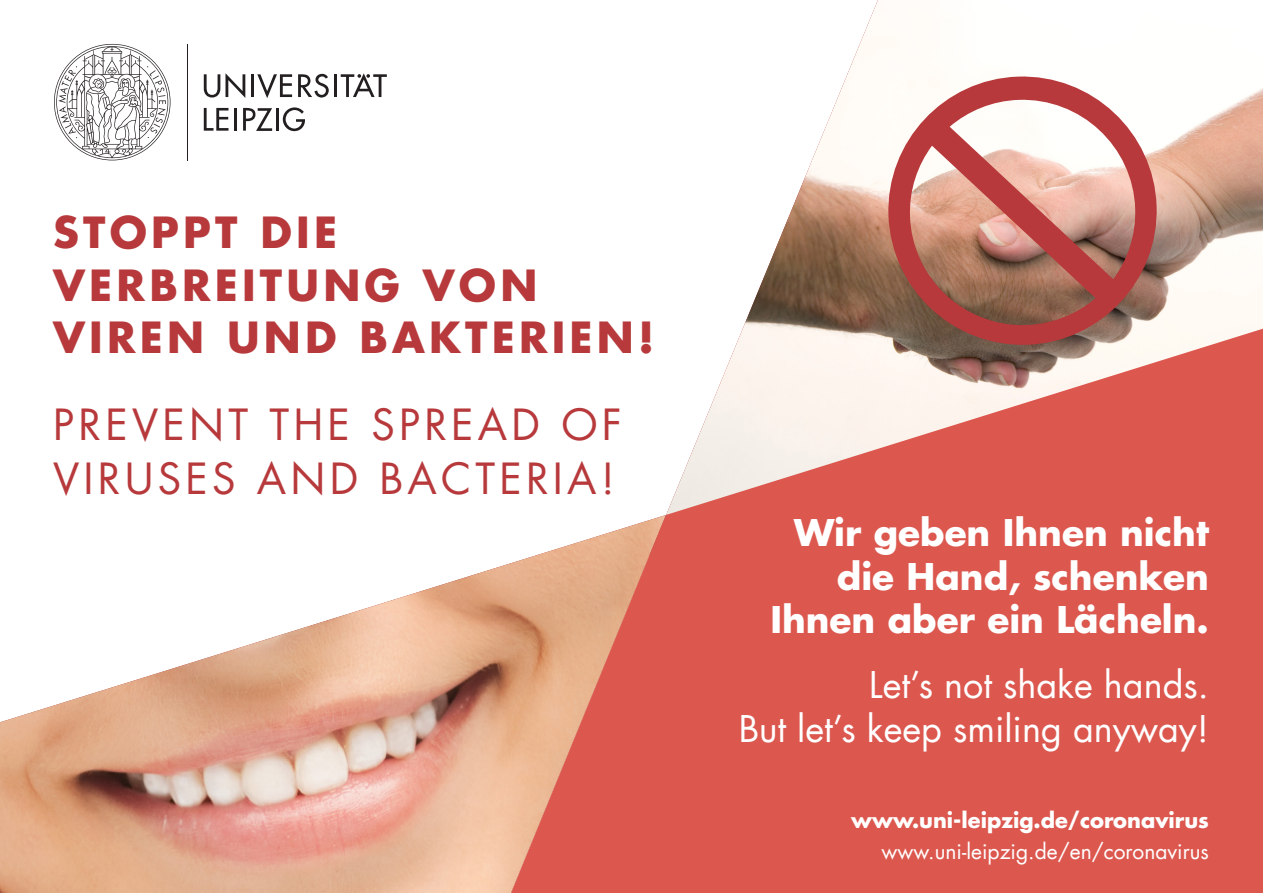
<style>
.page{position:relative;width:1263px;height:893px;background:#fff}
.page>*{position:absolute;margin:0;border:0;box-sizing:border-box;transform-origin:0 0}
.Hauptüberschrift_Fut{font:700 42px "Futura";letter-spacing:.1em;color:#b7393b}
.Hauptüberschrift_Fut-2{font:42px "Futura";letter-spacing:.1em;color:#b7393b}
.t1{font:700 36px "Futura";color:#fff}
.t2{font:36px "Futura";color:#fff}
.t3{font:21px "Futura";color:#fff}
.t4{font:700 21px "Futura";color:#fff}
</style>
<div class="page">
<img style="left:0;top:563px;width:511px;height:330px">
<img style="left:742px;top:0;width:521px;height:329px">
<hr style="left:334px;top:74px;width:3px;height:23px;background:#231f20">
<svg style="left:257px;top:74px;width:35px;height:24px"></svg>
<hr style="left:251px;top:74px;width:3px;height:23px;background:#231f20">
<svg style="left:204px;top:73px;width:41px;height:25px"></svg>
<svg style="left:298px;top:74px;width:31px;height:24px"></svg>
<svg style="left:341px;top:73px;width:46px;height:24px"></svg>
<svg style="left:283px;top:107px;width:22px;height:24px"></svg>
<hr style="left:276px;top:108px;width:3px;height:23px;background:#231f20">
<hr style="left:234px;top:108px;width:3px;height:23px;background:#231f20">
<svg style="left:204px;top:108px;width:24px;height:23px"></svg>
<svg style="left:243px;top:108px;width:29px;height:23px"></svg>
<hr style="left:187px;top:44px;width:1px;height:116px;background:#231f20">
<svg style="left:54px;top:44px;width:116px;height:116px"></svg>
<svg style="left:886px;top:74px;width:273px;height:255px"></svg>
<svg style="left:511px;top:329px;width:752px;height:564px;background:#e07b71"></svg>
<p class="Hauptüberschrift_Fut" style="left:53px;top:205px;width:285px">STOPPT DIE</p>
<p class="Hauptüberschrift_Fut" style="left:53px;top:257px;width:486px">VERBREITUNG VON</p>
<p class="Hauptüberschrift_Fut" style="left:53px;top:310px;width:603px">VIREN UND BAKTERIEN!</p>
<p class="Hauptüberschrift_Fut-2" style="left:53px;top:397px;width:570px">PREVENT THE SPREAD OF</p>
<p class="Hauptüberschrift_Fut-2" style="left:53px;top:451px;width:563px">VIRUSES AND BACTERIA!</p>
<p class="t1" style="left:794px;top:509px;width:416px">Wir geben Ihnen nicht</p>
<p class="t1" style="left:837px;top:552px;width:374px">die Hand, schenken</p>
<p class="t1" style="left:770px;top:595px;width:440px">Ihnen aber ein Lächeln.</p>
<p class="t2" style="left:869px;top:662px;width:341px">Let’s not shake hands.</p>
<p class="t2" style="left:739px;top:705px;width:472px">But let’s keep smiling anyway!</p>
<p class="t4" style="left:851px;top:806px;width:359px">www.uni-leipzig.de/coronavirus</p>
<p class="t3" style="left:882px;top:838px;width:329px">www.uni-leipzig.de/en/coronavirus</p>
</div>
